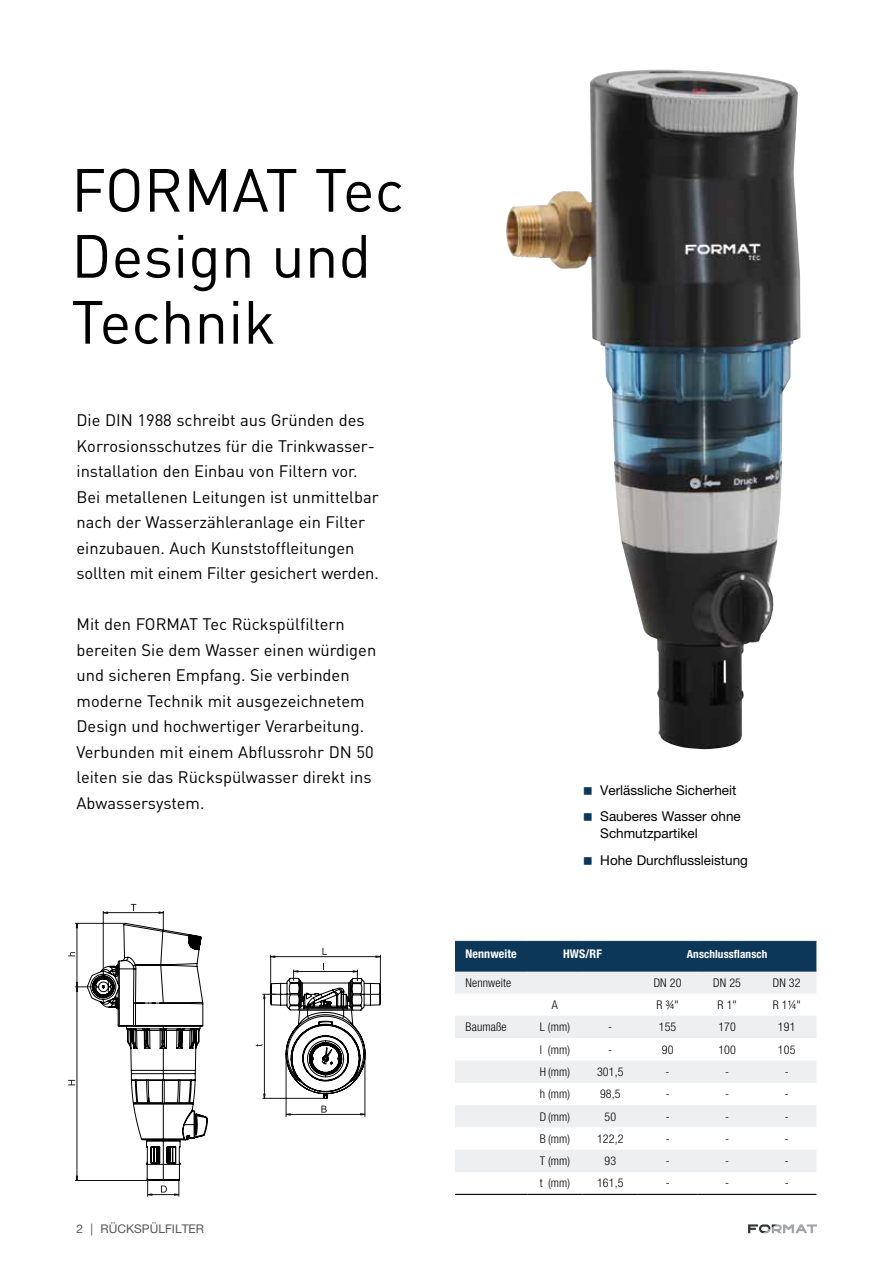
<style>
.page{position:relative;width:893px;height:1263px;background:#fff}
.page>*{position:absolute;margin:0;border:0;box-sizing:border-box;transform-origin:0 0}
.t1{font:60px/66px "DIN Pro";color:#000}
.t2{font:16.5px/25.5px "DIN Pro";color:#000}
.t3{font:13.5px/26.2px "Helvetica Neue LT Pro";color:#000}
.t4{font:300 condensed 12px "Helvetica Neue LT Pro";letter-spacing:.01em;color:#000}
.t5{font:12px "Helvetica Neue LT Pro";color:#575756}
.t6{font:700 condensed 12px "Helvetica Neue LT Pro";letter-spacing:.01em;color:#fff}
.t7{font:700 condensed 11.25px "Helvetica Neue LT Pro";letter-spacing:.01em;color:#fff}
</style>
<div class="page">
<svg style="left:748px;top:1224px;width:69px;height:9px"></svg>
<img style="left:506px;top:69px;width:295px;height:680px">
<div style="left:455px;top:942px;width:361px;height:29px;background:#0c3759"></div>
<svg style="left:455px;top:972px;width:361px;height:200px;fill:#edeff0"></svg>
<hr style="left:455px;top:941px;width:72px;height:1px;background:#0c3759">
<hr style="left:527px;top:941px;width:56px;height:1px;background:#0c3759">
<hr style="left:583px;top:941px;width:55px;height:1px;background:#0c3759">
<hr style="left:638px;top:941px;width:59px;height:1px;background:#0c3759">
<hr style="left:697px;top:941px;width:60px;height:1px;background:#0c3759">
<hr style="left:757px;top:941px;width:59px;height:1px;background:#0c3759">
<hr style="left:455px;top:971px;width:72px;height:1px;background:#0c3759">
<hr style="left:527px;top:971px;width:56px;height:1px;background:#0c3759">
<hr style="left:583px;top:971px;width:55px;height:1px;background:#0c3759">
<hr style="left:638px;top:971px;width:59px;height:1px;background:#0c3759">
<hr style="left:697px;top:971px;width:60px;height:1px;background:#0c3759">
<hr style="left:757px;top:971px;width:59px;height:1px;background:#0c3759">
<hr style="left:455px;top:1194px;width:72px;height:1px;background:#000">
<hr style="left:527px;top:1194px;width:56px;height:1px;background:#000">
<hr style="left:583px;top:1194px;width:55px;height:1px;background:#000">
<hr style="left:638px;top:1194px;width:59px;height:1px;background:#000">
<hr style="left:697px;top:1194px;width:60px;height:1px;background:#000">
<hr style="left:757px;top:1194px;width:59px;height:1px;background:#000">
<svg style="left:68px;top:904px;width:140px;height:292px"></svg>
<hr style="left:286px;top:1054px;width:1px;height:63px;background:#141414">
<hr style="left:365px;top:1054px;width:1px;height:63px;background:#141414">
<svg style="left:255px;top:948px;width:126px;height:167px"></svg>
<h1 class="t1" style="left:71px;top:155px;width:334px">FORMAT Tec<br>Design und<br>Technik</h1>
<p class="t2" style="left:77px;top:407px;width:304px">Die DIN 1988 schreibt aus Gründen des Korrosionsschutzes für die Trinkwasser&shy;installation den Einbau von Filtern vor.<br>Bei metallenen Leitungen ist unmittelbar nach der Wasserzähleranlage ein Filter einzubauen. Auch Kunststoffleitungen sollten mit einem Filter gesichert werden.</p>
<p class="t2" style="left:77px;top:611px;width:301px">Mit den FORMAT Tec Rückspülfiltern bereiten Sie dem Wasser einen würdigen und sicheren Empfang. Sie verbinden moderne Technik mit ausgezeichnetem Design und hochwertiger Verarbeitung.<br>Verbunden mit einem Abflussrohr DN 50 leiten sie das Rückspülwasser direkt ins Abwassersystem.</p>
<p class="t5" style="left:77px;top:1222px;width:129px">2 | RÜCKSPÜLFILTER</p>
<p class="t3" style="left:600px;top:777px;width:142px">Verlässliche Sicherheit<br>Sauberes Wasser ohne</p>
<p class="t3" style="left:600px;top:820px;width:149px">Schmutzpartikel<br>Hohe Durchflussleistung</p>
<p class="t6" style="left:465px;top:947px;width:53px">Nennweite</p>
<p class="t6" style="left:563px;top:947px;width:40px">HWS/RF</p>
<p class="t7" style="left:687px;top:947px;width:82px">Anschlussflansch</p>
<p class="t4" style="left:466px;top:975px;width:47px">Nennweite</p>
<p class="t4" style="left:654px;top:975px;width:29px">DN 20</p>
<p class="t4" style="left:713px;top:975px;width:29px">DN 25</p>
<p class="t4" style="left:773px;top:975px;width:29px">DN 32</p>
<p class="t4" style="left:552px;top:998px;width:7px">A</p>
<p class="t4" style="left:657px;top:998px;width:24px">R ¾"</p>
<p class="t4" style="left:717px;top:998px;width:21px">R 1"</p>
<p class="t4" style="left:773px;top:998px;width:29px">R 1¼"</p>
<p class="t4" style="left:466px;top:1020px;width:42px">Baumaße</p>
<p class="t4" style="left:540px;top:1020px;width:32px">L (mm)</p>
<p class="t4" style="left:608px;top:1020px;width:5px">-</p>
<p class="t4" style="left:659px;top:1020px;width:19px">155</p>
<p class="t4" style="left:718px;top:1020px;width:19px">170</p>
<p class="t4" style="left:778px;top:1020px;width:19px">191</p>
<p class="t4" style="left:540px;top:1042px;width:32px">l (mm)</p>
<p class="t4" style="left:608px;top:1042px;width:5px">-</p>
<p class="t4" style="left:662px;top:1042px;width:13px">90</p>
<p class="t4" style="left:718px;top:1042px;width:19px">100</p>
<p class="t4" style="left:778px;top:1042px;width:19px">105</p>
<p class="t4" style="left:540px;top:1065px;width:32px">H (mm)</p>
<p class="t4" style="left:597px;top:1065px;width:28px">301,5</p>
<p class="t4" style="left:666px;top:1065px;width:5px">-</p>
<p class="t4" style="left:725px;top:1065px;width:5px">-</p>
<p class="t4" style="left:785px;top:1065px;width:5px">-</p>
<p class="t4" style="left:540px;top:1087px;width:32px">h (mm)</p>
<p class="t4" style="left:600px;top:1087px;width:22px">98,5</p>
<p class="t4" style="left:666px;top:1087px;width:5px">-</p>
<p class="t4" style="left:725px;top:1087px;width:5px">-</p>
<p class="t4" style="left:785px;top:1087px;width:5px">-</p>
<p class="t4" style="left:540px;top:1109px;width:32px">D (mm)</p>
<p class="t4" style="left:604px;top:1109px;width:13px">50</p>
<p class="t4" style="left:666px;top:1109px;width:5px">-</p>
<p class="t4" style="left:725px;top:1109px;width:5px">-</p>
<p class="t4" style="left:785px;top:1109px;width:5px">-</p>
<p class="t4" style="left:540px;top:1132px;width:32px">B (mm)</p>
<p class="t4" style="left:597px;top:1132px;width:28px">122,2</p>
<p class="t4" style="left:666px;top:1132px;width:5px">-</p>
<p class="t4" style="left:725px;top:1132px;width:5px">-</p>
<p class="t4" style="left:785px;top:1132px;width:5px">-</p>
<p class="t4" style="left:540px;top:1154px;width:32px">T (mm)</p>
<p class="t4" style="left:604px;top:1154px;width:13px">93</p>
<p class="t4" style="left:666px;top:1154px;width:5px">-</p>
<p class="t4" style="left:725px;top:1154px;width:5px">-</p>
<p class="t4" style="left:785px;top:1154px;width:5px">-</p>
<p class="t4" style="left:540px;top:1176px;width:32px">t (mm)</p>
<p class="t4" style="left:597px;top:1176px;width:28px">161,5</p>
<p class="t4" style="left:666px;top:1176px;width:5px">-</p>
<p class="t4" style="left:725px;top:1176px;width:5px">-</p>
<p class="t4" style="left:785px;top:1176px;width:5px">-</p>
</div>
